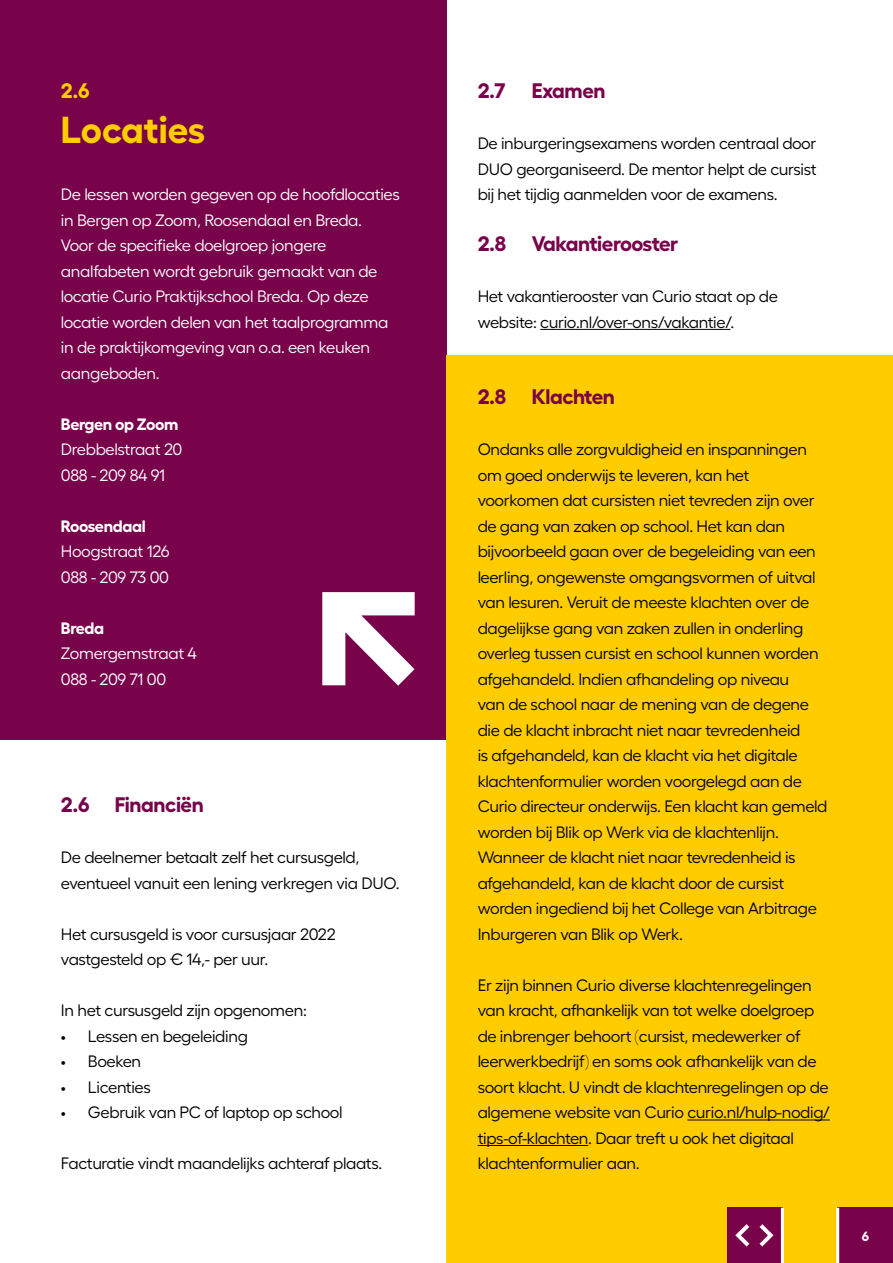
<style>
.page{position:relative;width:893px;height:1263px;background:#fff}
.page>*{position:absolute;margin:0;border:0;box-sizing:border-box;transform-origin:0 0}
.t1{font:700 37.5px "Fellix";letter-spacing:-.005em;color:#fc0}
.t2{font:700 21px "Fellix";letter-spacing:-.02em;color:#78034b}
.t3{font:700 21px "Fellix";color:#fc0}
.t4{font:16.5px/25.5px "Fellix";letter-spacing:-.02em;color:#000}
.t5{font:16.5px/25.5px "Fellix";letter-spacing:-.02em;color:#fff}
.t6{font:700 16.5px "Fellix";letter-spacing:-.025em;color:#fff}
.t7{font:700 13.35px "Fellix";color:#fff}
</style>
<div class="page">
<div style="left:0;top:0;width:446px;height:740px;background:#78034b"></div>
<div style="left:446px;top:355px;width:447px;height:908px;background:#fc0"></div>
<hr style="left:540px;top:329px;width:190px;height:1px;background:#000">
<hr style="left:687px;top:1119px;width:143px;height:1px;background:#000">
<hr style="left:478px;top:1145px;width:110px;height:1px;background:#000">
<svg style="left:322px;top:592px;width:93px;height:94px"></svg>
<div style="left:838px;top:1208px;width:55px;height:55px;background:#78034b"></div>
<div style="left:727px;top:1208px;width:55px;height:55px;background:#78034b"></div>
<hr style="left:836px;top:1208px;width:3px;height:55px;background:#fff">
<hr style="left:781px;top:1208px;width:3px;height:55px;background:#fff">
<svg style="left:759px;top:1224px;width:14px;height:22px"></svg>
<svg style="left:735px;top:1224px;width:14px;height:22px"></svg>
<p class="t3" style="left:61px;top:74px;width:30px">2.6</p>
<h1 class="t1" style="left:61px;top:100px;width:146px">Locaties</h1>
<p class="t5" style="left:61px;top:180px;width:340px">De lessen worden gegeven op de hoofdlocaties in Bergen op Zoom, Roosendaal en Breda.<br>Voor de specifieke doelgroep jongere analfabeten wordt gebruik gemaakt van de locatie Curio Praktijkschool Breda. Op deze locatie worden delen van het taalprogramma in de praktijkomgeving van o.a. een keuken aangeboden.</p>
<p class="t6" style="left:61px;top:411px;width:119px">Bergen op Zoom</p>
<p class="t5" style="left:61px;top:435px;width:123px">Drebbelstraat 20<br>088 - 209 84 91</p>
<p class="t6" style="left:61px;top:513px;width:86px">Roosendaal</p>
<p class="t5" style="left:61px;top:537px;width:110px">Hoogstraat 126<br>088 - 209 73 00</p>
<p class="t6" style="left:61px;top:614px;width:45px">Breda</p>
<p class="t5" style="left:61px;top:639px;width:138px">Zomergemstraat 4<br>088 - 209 71 00</p>
<p class="t2" style="left:61px;top:788px;width:144px">2.6 Financiën</p>
<p class="t4" style="left:61px;top:843px;width:340px">De deelnemer betaalt zelf het cursusgeld, eventueel vanuit een lening verkregen via DUO.</p>
<p class="t4" style="left:61px;top:920px;width:276px">Het cursusgeld is voor cursusjaar 2022 vastgesteld op € 14,- per uur.</p>
<p class="t4" style="left:61px;top:996px;width:248px">In het cursusgeld zijn opgenomen:</p>
<p class="t4" style="left:61px;top:1022px;width:188px">• Lessen en begeleiding</p>
<p class="t4" style="left:61px;top:1047px;width:82px">• Boeken</p>
<p class="t4" style="left:61px;top:1073px;width:91px">• Licenties</p>
<p class="t4" style="left:61px;top:1098px;width:283px">• Gebruik van PC of laptop op school</p>
<p class="t4" style="left:61px;top:1149px;width:323px">Facturatie vindt maandelijks achteraf plaats.</p>
<p class="t2" style="left:478px;top:74px;width:129px">2.7 Examen</p>
<p class="t4" style="left:478px;top:129px;width:340px;text-align:justify">De inburgeringsexamens worden centraal door DUO georganiseerd. De mentor helpt de cursist bij het tijdig aanmelden voor de examens.</p>
<p class="t2" style="left:478px;top:227px;width:202px">2.8 Vakantierooster</p>
<p class="t4" style="left:478px;top:282px;width:302px">Het vakantierooster van Curio staat op de website: curio.nl/over-ons/vakantie/.</p>
<p class="t2" style="left:478px;top:380px;width:139px">2.8 Klachten</p>
<p class="t4" style="left:478px;top:435px;width:351px">Ondanks alle zorgvuldigheid en inspanningen om goed onderwijs te leveren, kan het voorkomen dat cursisten niet tevreden zijn over de gang van zaken op school. Het kan dan bijvoorbeeld gaan over de begeleiding van een leerling, ongewenste omgangsvormen of uitval van lesuren. Veruit de meeste klachten over de dagelijkse gang van zaken zullen in onderling overleg tussen cursist en school kunnen worden afgehandeld. Indien afhandeling op niveau<br>van de school naar de mening van de degene die de klacht inbracht niet naar tevredenheid<br>is afgehandeld, kan de klacht via het digitale klachtenformulier worden voorgelegd aan de Curio directeur onderwijs. Een klacht kan gemeld worden bij Blik op Werk via de klachtenlijn.<br>Wanneer de klacht niet naar tevredenheid is afgehandeld, kan de klacht door de cursist worden ingediend bij het College van Arbitrage Inburgeren van Blik op Werk.</p>
<p class="t4" style="left:478px;top:970px;width:354px">Er zijn binnen Curio diverse klachtenregelingen van kracht, afhankelijk van tot welke doelgroep de inbrenger behoort (cursist, medewerker of leerwerkbedrijf) en soms ook afhankelijk van de soort klacht. U vindt de klachtenregelingen op de algemene website van Curio curio.nl/hulp-nodig/ tips-of-klachten. Daar treft u ook het digitaal klachtenformulier aan.</p>
<p class="t7" style="left:862px;top:1225px;width:9px">6</p>
</div>
